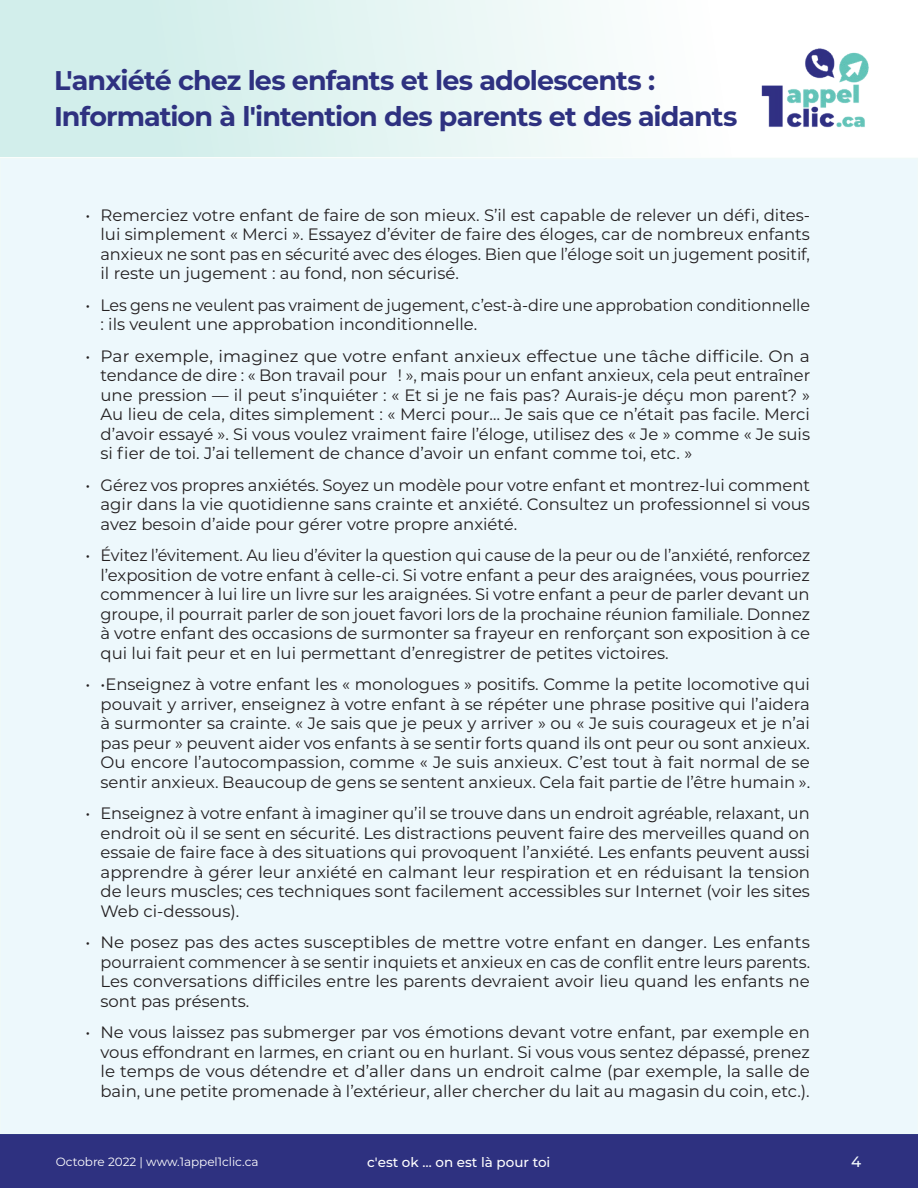
<style>
.page{position:relative;width:918px;height:1188px;background:#fff}
.page>*{position:absolute;margin:0;border:0;box-sizing:border-box;transform-origin:0 0}
.t1{font:700 27px/36px "Montserrat";letter-spacing:-.035em;color:#2e3180}
.t2{font:16.5px/19.5px "Montserrat";color:#231f20;text-align:justify}
.t3{font:500 15px "Montserrat";color:#f5fbfe}
.t4{font:500 13.5px "Montserrat";color:#fff}
.t5{font:12px "Montserrat";color:#fff}
</style>
<div class="page">
<div style="left:1px;top:0;width:917px;height:157px;background:linear-gradient(to right,#ccece8,#fff)"></div>
<div style="left:0;top:1134px;width:918px;height:54px;background:#2e3180"></div>
<img style="left:743px;top:28px;width:147px;height:108px">
<div style="left:0;top:158px;width:918px;height:977px;background:#edf8fc"></div>
<h1 class="t1" style="left:54px;top:61px;width:685px">L'anxiété chez les enfants et les adolescents :<br>Information à l'intention des parents et des aidants</h1>
<p class="t2" style="left:100px;top:205px;width:711px;text-indent:-15px">• Remerciez votre enfant de faire de son mieux. S’il est capable de relever un défi, dites&shy;lui simplement « Merci ». Essayez d’éviter de faire des éloges, car de nombreux enfants anxieux ne sont pas en sécurité avec des éloges. Bien que l’éloge soit un jugement positif, il reste un jugement : au fond, non sécurisé.</p>
<p class="t2" style="left:100px;top:295px;width:711px;text-indent:-15px">• Les gens ne veulent pas vraiment de jugement, c’est-à-dire une approbation conditionnelle : ils veulent une approbation inconditionnelle.</p>
<p class="t2" style="left:100px;top:346px;width:711px;text-indent:-15px">• Par exemple, imaginez que votre enfant anxieux effectue une tâche difficile. On a tendance de dire : « Bon travail pour ! », mais pour un enfant anxieux, cela peut entraîner une pression — il peut s’inquiéter : « Et si je ne fais pas? Aurais-je déçu mon parent? » Au lieu de cela, dites simplement : « Merci pour… Je sais que ce n’était pas facile. Merci d’avoir essayé ». Si vous voulez vraiment faire l’éloge, utilisez des « Je » comme « Je suis si fier de toi. J’ai tellement de chance d’avoir un enfant comme toi, etc. »</p>
<p class="t2" style="left:100px;top:475px;width:711px;text-indent:-15px">• Gérez vos propres anxiétés. Soyez un modèle pour votre enfant et montrez-lui comment agir dans la vie quotidienne sans crainte et anxiété. Consultez un professionnel si vous avez besoin d’aide pour gérer votre propre anxiété.</p>
<p class="t2" style="left:100px;top:545px;width:711px;text-indent:-15px">• Évitez l’évitement. Au lieu d’éviter la question qui cause de la peur ou de l’anxiété, renforcez l’exposition de votre enfant à celle-ci. Si votre enfant a peur des araignées, vous pourriez commencer à lui lire un livre sur les araignées. Si votre enfant a peur de parler devant un groupe, il pourrait parler de son jouet favori lors de la prochaine réunion familiale. Donnez à votre enfant des occasions de surmonter sa frayeur en renforçant son exposition à ce qui lui fait peur et en lui permettant d’enregistrer de petites victoires.</p>
<p class="t2" style="left:100px;top:674px;width:711px;text-indent:-15px">• •Enseignez à votre enfant les « monologues » positifs. Comme la petite locomotive qui pouvait y arriver, enseignez à votre enfant à se répéter une phrase positive qui l’aidera à surmonter sa crainte. « Je sais que je peux y arriver » ou « Je suis courageux et je n’ai pas peur » peuvent aider vos enfants à se sentir forts quand ils ont peur ou sont anxieux.<br>Ou encore l’autocompassion, comme « Je suis anxieux. C’est tout à fait normal de se sentir anxieux. Beaucoup de gens se sentent anxieux. Cela fait partie de l’être humain ».</p>
<p class="t2" style="left:100px;top:803px;width:711px;text-indent:-15px">• Enseignez à votre enfant à imaginer qu’il se trouve dans un endroit agréable, relaxant, un endroit où il se sent en sécurité. Les distractions peuvent faire des merveilles quand on essaie de faire face à des situations qui provoquent l’anxiété. Les enfants peuvent aussi apprendre à gérer leur anxiété en calmant leur respiration et en réduisant la tension de leurs muscles; ces techniques sont facilement accessibles sur Internet (voir les sites Web ci-dessous).</p>
<p class="t2" style="left:100px;top:932px;width:711px;text-indent:-15px">• Ne posez pas des actes susceptibles de mettre votre enfant en danger. Les enfants pourraient commencer à se sentir inquiets et anxieux en cas de conflit entre leurs parents.<br>Les conversations difficiles entre les parents devraient avoir lieu quand les enfants ne sont pas présents.</p>
<p class="t2" style="left:100px;top:1022px;width:711px;text-indent:-15px">• Ne vous laissez pas submerger par vos émotions devant votre enfant, par exemple en vous effondrant en larmes, en criant ou en hurlant. Si vous vous sentez dépassé, prenez le temps de vous détendre et d’aller dans un endroit calme (par exemple, la salle de bain, une petite promenade à l’extérieur, aller chercher du lait au magasin du coin, etc.).</p>
<p class="t5" style="left:56px;top:1154px;width:204px">Octobre 2022 | www.1appel1clic.ca</p>
<p class="t4" style="left:367px;top:1153px;width:185px">c'est ok … on est là pour toi</p>
<p class="t3" style="left:851px;top:1151px;width:12px">4</p>
</div>
